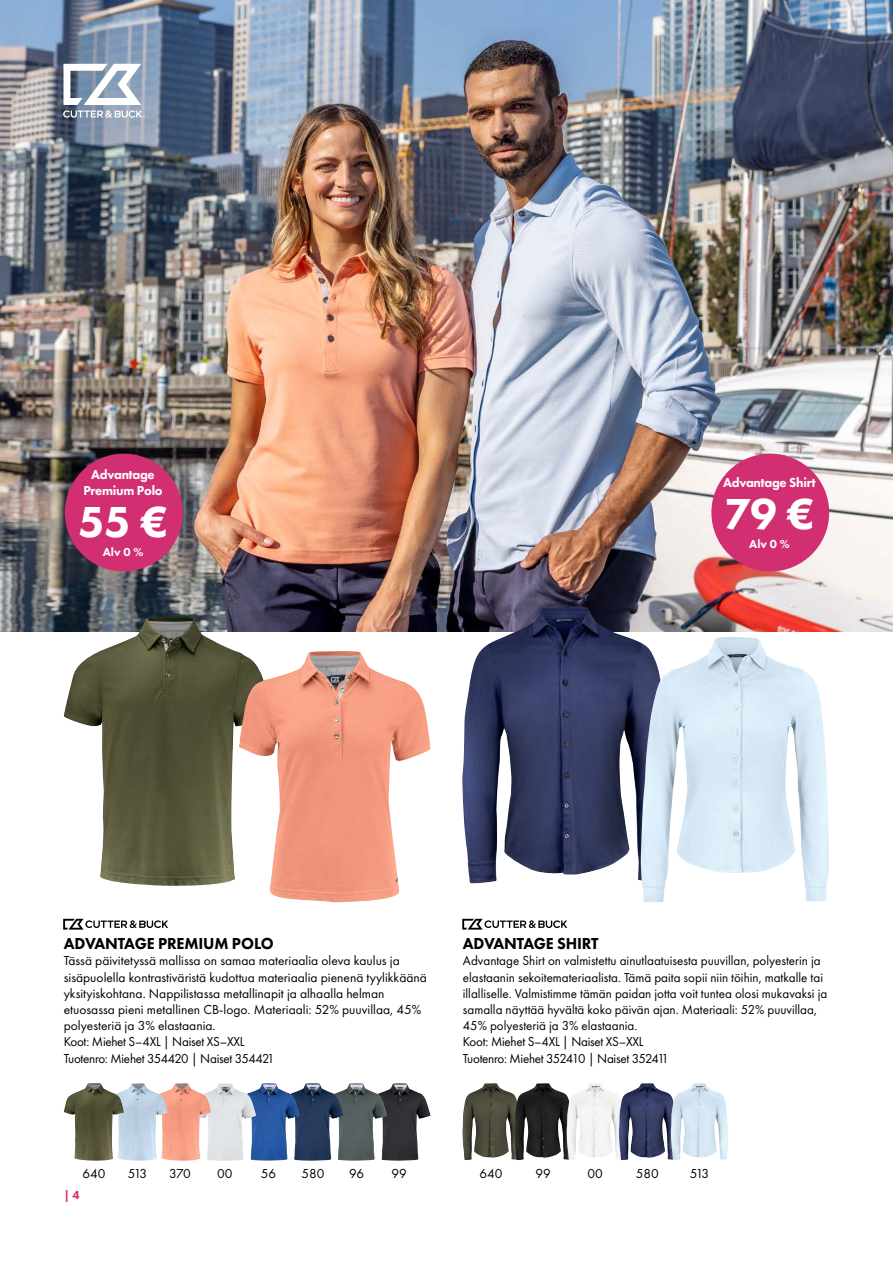
<style>
.page{position:relative;width:893px;height:1263px;background:#fff}
.page>*{position:absolute;margin:0;border:0;box-sizing:border-box;transform-origin:0 0}
.t1{font:800 45px "Futura PT";color:#fff}
.t2{font:800 16.5px "Futura PT";letter-spacing:-.01em;color:#000}
.t3{font:13.5px/16.2px "Futura PT";color:#000}
.t4{font:800 13.5px/16.2px "Futura PT";letter-spacing:-.02em;color:#fff;text-align:center}
.t5{font:800 12px "Futura PT";color:#fff}
.t6{font:800 12px "Futura PT";color:#d12f72}
</style>
<div class="page">
<img style="left:0;top:0;width:893px;height:631px">
<img style="left:462px;top:607px;width:207px;height:276px">
<svg style="left:462px;top:919px;width:105px;height:10px"></svg>
<svg style="left:63px;top:919px;width:105px;height:10px"></svg>
<img style="left:462px;top:1083px;width:52px;height:77px">
<img style="left:514px;top:1083px;width:53px;height:77px">
<img style="left:567px;top:1083px;width:52px;height:77px">
<img style="left:619px;top:1083px;width:52px;height:77px">
<img style="left:671px;top:1083px;width:57px;height:77px">
<img style="left:641px;top:637px;width:188px;height:265px">
<div style="left:711px;top:454px;width:118px;height:117px;background:#d12f72;border-radius:50%"></div>
<div style="left:65px;top:454px;width:118px;height:117px;background:#d12f72;border-radius:50%"></div>
<img style="left:64px;top:617px;width:209px;height:269px">
<img style="left:238px;top:651px;width:193px;height:251px">
<img style="left:387px;top:1083px;width:44px;height:78px">
<img style="left:343px;top:1083px;width:44px;height:78px">
<img style="left:281px;top:1083px;width:62px;height:78px">
<img style="left:256px;top:1083px;width:44px;height:77px">
<img style="left:211px;top:1083px;width:45px;height:78px">
<img style="left:168px;top:1083px;width:43px;height:78px">
<img style="left:124px;top:1083px;width:44px;height:78px">
<img style="left:64px;top:1083px;width:60px;height:78px">
<svg style="left:63px;top:64px;width:82px;height:54px"></svg>
<p class="t4" style="left:83px;top:466px;width:81px">Advantage<br>Premium Polo</p>
<h1 class="t1" style="left:78px;top:494px;width:92px">55 €</h1>
<p class="t5" style="left:103px;top:545px;width:42px">Alv 0 %</p>
<p class="t4" style="left:723px;top:475px;width:94px">Advantage Shirt</p>
<h1 class="t1" style="left:724px;top:486px;width:92px">79 €</h1>
<p class="t5" style="left:749px;top:536px;width:42px">Alv 0 %</p>
<p class="t2" style="left:64px;top:933px;width:211px">ADVANTAGE PREMIUM POLO</p>
<p class="t3" style="left:64px;top:953px;width:365px">Tässä päivitetyssä mallissa on samaa materiaalia oleva kaulus ja sisäpuolella kontrastiväristä kudottua materiaalia pienenä tyylikkäänä yksityiskohtana. Nappilistassa metallinapit ja alhaalla helman etuosassa pieni metallinen CB-logo. Materiaali: 52% puuvillaa, 45% polyesteriä ja 3% elastaania.<br>Koot: Miehet S–4XL | Naiset XS–XXL<br>Tuotenro: Miehet 354420 | Naiset 354421</p>
<p class="t2" style="left:463px;top:933px;width:137px">ADVANTAGE SHIRT</p>
<p class="t3" style="left:463px;top:953px;width:366px">Advantage Shirt on valmistettu ainutlaatuisesta puuvillan, polyesterin ja elastaanin sekoitemateriaalista. Tämä paita sopii niin töihin, matkalle tai illalliselle. Valmistimme tämän paidan jotta voit tuntea olosi mukavaksi ja samalla näyttää hyvältä koko päivän ajan. Materiaali: 52% puuvillaa, 45% polyesteriä ja 3% elastaania.<br>Koot: Miehet S–4XL | Naiset XS–XXL<br>Tuotenro: Miehet 352410 | Naiset 352411</p>
<p class="t3" style="left:82px;top:1165px;width:25px">640</p>
<p class="t3" style="left:128px;top:1165px;width:21px">513</p>
<p class="t3" style="left:169px;top:1165px;width:23px">370</p>
<p class="t3" style="left:217px;top:1165px;width:17px">00</p>
<p class="t3" style="left:261px;top:1165px;width:17px">56</p>
<p class="t3" style="left:301px;top:1165px;width:25px">580</p>
<p class="t3" style="left:349px;top:1165px;width:16px">96</p>
<p class="t3" style="left:392px;top:1165px;width:17px">99</p>
<p class="t3" style="left:480px;top:1165px;width:25px">640</p>
<p class="t3" style="left:536px;top:1165px;width:17px">99</p>
<p class="t3" style="left:588px;top:1165px;width:17px">00</p>
<p class="t3" style="left:636px;top:1165px;width:25px">580</p>
<p class="t3" style="left:690px;top:1165px;width:21px">513</p>
<p class="t6" style="left:64px;top:1187px;width:18px">| 4</p>
</div>
